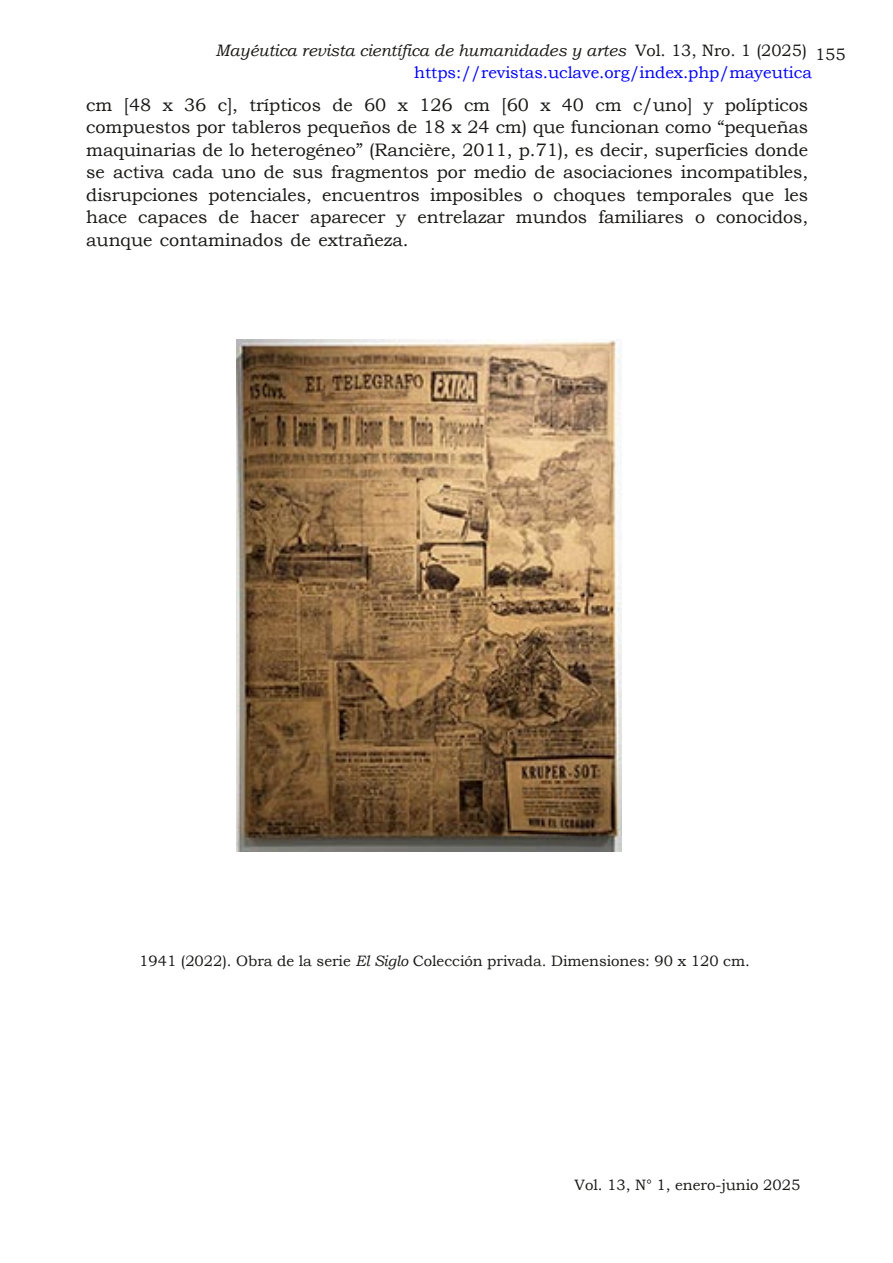
<style>
.page{position:relative;width:893px;height:1263px;background:#fff}
.page>*{position:absolute;margin:0;border:0;box-sizing:border-box;transform-origin:0 0}
.t1{font:18px/22.5px "Bookman Old Style";letter-spacing:-.005em;color:#181715;text-align:justify}
.t2{font:16.5px/22.5px "Bookman Old Style";letter-spacing:-.005em;color:#00f}
.t3{font:15px "Bookman Old Style";color:#181715}
.s1{font-style:italic;color:#181715}
.s2{color:#181715}
.s3{font-style:italic}
</style>
<div class="page">
<img style="left:236px;top:339px;width:386px;height:512px">
<p class="t2" style="left:414px;top:39px;width:433px;text-indent:-199px"><span class="s1">Mayéutica revista científica de humanidades y artes</span> <span class="s2">Vol. 13, Nro. 1 (2025) 155 </span>https://revistas.uclave.org/index.php/mayeutica</p>
<p class="t1" style="left:86px;top:93px;width:723px">cm [48 x 36 c], trípticos de 60 x 126 cm [60 x 40 cm c/uno] y polípticos compuestos por tableros pequeños de 18 x 24 cm) que funcionan como “pequeñas maquinarias de lo heterogéneo” (Rancière, 2011, p.71), es decir, superficies donde se activa cada uno de sus fragmentos por medio de asociaciones incompatibles, disrupciones potenciales, encuentros imposibles o choques temporales que les hace capaces de hacer aparecer y entrelazar mundos familiares o conocidos, aunque contaminados de extrañeza.</p>
<p class="t3" style="left:139px;top:952px;width:612px">1941 (2022). Obra de la serie <span class="s3">El Siglo</span> Colección privada. Dimensiones: 90 x 120 cm.</p>
<p class="t3" style="left:575px;top:1175px;width:227px">Vol. 13, N° 1, enero-junio 2025</p>
</div>
